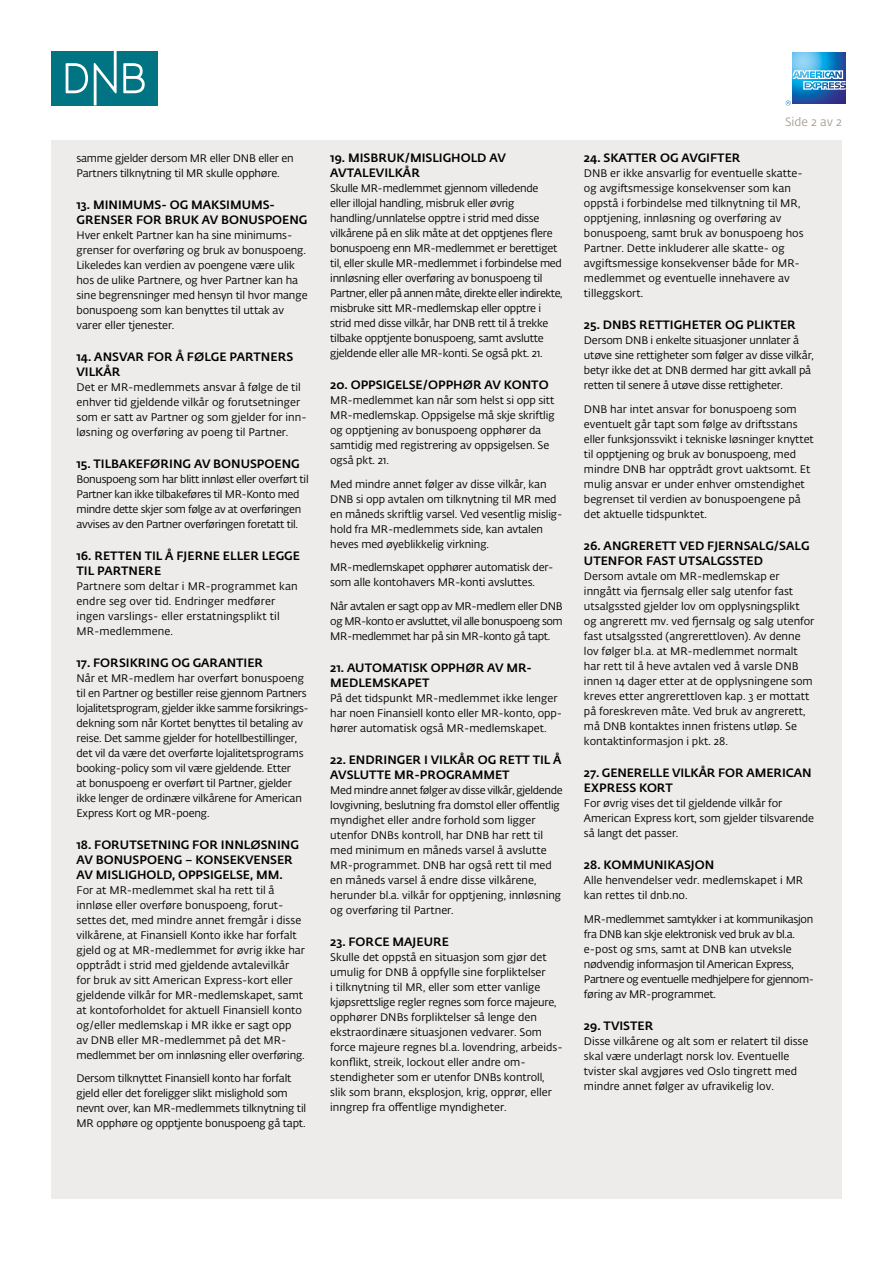
<style>
.page{position:relative;width:893px;height:1263px;background:#fff}
.page>*{position:absolute;margin:0;border:0;box-sizing:border-box;transform-origin:0 0}
.t1{font:500 12px/15px "Fedra Sans Alt Pro";color:#000}
.t2{font:12px "Fedra Sans Alt Pro";color:#aaa095}
.t3{font:10.8px/15px "Fedra Sans Alt Pro";letter-spacing:-.01em;color:#000}
.t4{font:10.8px/15px "Fedra Sans Alt Pro";letter-spacing:-.03em;color:#000}
.t5{font:10.8px/15px "Fedra Sans Alt Pro";letter-spacing:.01em;color:#000}
</style>
<div class="page">
<svg style="left:793px;top:52px;width:52px;height:52px;background:#327dbf"></svg>
<svg style="left:786px;top:100px;width:5px;height:5px"></svg>
<svg style="left:793px;top:70px;width:53px;height:20px"></svg>
<div style="left:51px;top:51px;width:106px;height:54px;background:#007482"></div>
<svg style="left:123px;top:63px;width:22px;height:30px"></svg>
<svg style="left:94px;top:51px;width:23px;height:54px"></svg>
<svg style="left:66px;top:63px;width:22px;height:30px"></svg>
<div style="left:51px;top:140px;width:791px;height:1059px;background:#eeecea"></div>
<p class="t3" style="left:77px;top:150px;width:219px">samme gjelder dersom MR eller DNB eller en<br>Partners tilknytning til MR skulle opphøre.</p>
<p class="t1" style="left:77px;top:196px;width:232px">13. MINIMUMS- OG MAKSIMUMS-<br>GRENSER FOR BRUK AV BONUSPOENG</p>
<p class="t3" style="left:77px;top:227px;width:233px">Hver enkelt Partner kan ha sine minimums&shy;grenser for overføring og bruk av bonuspoeng.<br>Likeledes kan verdien av poengene være ulik hos de ulike Partnere, og hver Partner kan ha sine begrensninger med hensyn til hvor mange bonuspoeng som kan benyttes til uttak av varer eller tjenester.</p>
<p class="t1" style="left:77px;top:348px;width:218px">14. ANSVAR FOR Å FØLGE PARTNERS<br>VILKÅR</p>
<p class="t3" style="left:77px;top:379px;width:232px">Det er MR-medlemmets ansvar å følge de til enhver tid gjeldende vilkår og forutsetninger som er satt av Partner og som gjelder for inn&shy;løsning og overføring av poeng til Partner.</p>
<p class="t1" style="left:77px;top:455px;width:225px">15. TILBAKEFØRING AV BONUSPOENG</p>
<p class="t4" style="left:77px;top:471px;width:234px">Bonuspoeng som har blitt innløst eller overført til Partner kan ikke tilbakeføres til MR-Konto med mindre dette skjer som følge av at overføringen avvises av den Partner overføringen foretatt til.</p>
<p class="t1" style="left:77px;top:547px;width:225px">16. RETTEN TIL Å FJERNE ELLER LEGGE<br>TIL PARTNERE</p>
<p class="t5" style="left:77px;top:578px;width:223px">Partnere som deltar i MR-programmet kan endre seg over tid. Endringer medfører ingen varslings- eller erstatningsplikt til MR-medlemmene.</p>
<p class="t1" style="left:77px;top:654px;width:188px">17. FORSIKRING OG GARANTIER</p>
<p class="t3" style="left:77px;top:670px;width:234px">Når et MR-medlem har overført bonuspoeng til en Partner og bestiller reise gjennom Partners lojalitetsprogram, gjelder ikke samme forsikrings&shy;dekning som når Kortet benyttes til betaling av reise. Det samme gjelder for hotellbestillinger, det vil da være det overførte lojalitetsprograms booking-policy som vil være gjeldende. Etter<br>at bonuspoeng er overført til Partner, gjelder ikke lenger de ordinære vilkårene for American Express Kort og MR-poeng.</p>
<p class="t1" style="left:77px;top:836px;width:224px">18. FORUTSETNING FOR INNLØSNING<br>AV BONUSPOENG – KONSEKVENSER<br>AV MISLIGHOLD, OPPSIGELSE, MM.</p>
<p class="t3" style="left:77px;top:882px;width:230px">For at MR-medlemmet skal ha rett til å innløse eller overføre bonuspoeng, forut&shy;settes det, med mindre annet fremgår i disse vilkårene, at Finansiell Konto ikke har forfalt gjeld og at MR-medlemmet for øvrig ikke har opptrådt i strid med gjeldende avtalevilkår for bruk av sitt American Express-kort eller gjeldende vilkår for MR-medlemskapet, samt at kontoforholdet for aktuell Finansiell konto og/eller medlemskap i MR ikke er sagt opp av DNB eller MR-medlemmet på det MR&shy;medlemmet ber om innløsning eller overføring.</p>
<p class="t3" style="left:77px;top:1070px;width:231px">Dersom tilknyttet Finansiell konto har forfalt gjeld eller det foreligger slikt mislighold som nevnt over, kan MR-medlemmets tilknytning til MR opphøre og opptjente bonuspoeng gå tapt.</p>
<p class="t1" style="left:330px;top:150px;width:177px">19. MISBRUK/MISLIGHOLD AV<br>AVTALEVILKÅR</p>
<p class="t3" style="left:330px;top:181px;width:234px">Skulle MR-medlemmet gjennom villedende<br>eller illojal handling, misbruk eller øvrig handling/unnlatelse opptre i strid med disse vilkårene på en slik måte at det opptjenes flere bonuspoeng enn MR-medlemmet er berettiget til, eller skulle MR-medlemmet i forbindelse med innløsning eller overføring av bonuspoeng til Partner, eller på annen måte, direkte eller indirekte, misbruke sitt MR-medlemskap eller opptre i strid med disse vilkår, har DNB rett til å trekke tilbake opptjente bonuspoeng, samt avslutte gjeldende eller alle MR-konti. Se også pkt. 21.</p>
<p class="t1" style="left:330px;top:377px;width:220px">20. OPPSIGELSE/OPPHØR AV KONTO</p>
<p class="t3" style="left:330px;top:393px;width:226px">MR-medlemmet kan når som helst si opp sitt MR-medlemskap. Oppsigelse må skje skriftlig og opptjening av bonuspoeng opphører da samtidig med registrering av oppsigelsen. Se også pkt. 21.</p>
<p class="t3" style="left:330px;top:476px;width:234px">Med mindre annet følger av disse vilkår, kan DNB si opp avtalen om tilknytning til MR med en måneds skriftlig varsel. Ved vesentlig mislig&shy;hold fra MR-medlemmets side, kan avtalen heves med øyeblikkelig virkning.</p>
<p class="t3" style="left:330px;top:560px;width:225px">MR-medlemskapet opphører automatisk der&shy;som alle kontohavers MR-konti avsluttes.</p>
<p class="t3" style="left:330px;top:598px;width:234px;text-align:justify">Når avtalen er sagt opp av MR-medlem eller DNB og MR-konto er avsluttet, vil alle bonuspoeng som MR-medlemmet har på sin MR-konto gå tapt.</p>
<p class="t1" style="left:330px;top:659px;width:203px">21. AUTOMATISK OPPHØR AV MR-<br>MEDLEMSKAPET</p>
<p class="t3" style="left:330px;top:690px;width:233px">På det tidspunkt MR-medlemmet ikke lenger har noen Finansiell konto eller MR-konto, opp&shy;hører automatisk også MR-medlemskapet.</p>
<p class="t1" style="left:330px;top:751px;width:233px">22. ENDRINGER I VILKÅR OG RETT TIL Å<br>AVSLUTTE MR-PROGRAMMET</p>
<p class="t3" style="left:330px;top:782px;width:234px">Med mindre annet følger av disse vilkår, gjeldende lovgivning, beslutning fra domstol eller offentlig myndighet eller andre forhold som ligger utenfor DNBs kontroll, har DNB har rett til med minimum en måneds varsel å avslutte MR-programmet. DNB har også rett til med en måneds varsel å endre disse vilkårene, herunder bl.a. vilkår for opptjening, innløsning og overføring til Partner.</p>
<p class="t1" style="left:330px;top:934px;width:120px">23. FORCE MAJEURE</p>
<p class="t3" style="left:330px;top:949px;width:234px">Skulle det oppstå en situasjon som gjør det umulig for DNB å oppfylle sine forpliktelser<br>i tilknytning til MR, eller som etter vanlige kjøpsrettslige regler regnes som force majeure, opphører DNBs forpliktelser så lenge den ekstraordinære situasjonen vedvarer. Som force majeure regnes bl.a. lovendring, arbeids&shy;konflikt, streik, lockout eller andre om&shy;stendigheter som er utenfor DNBs kontroll, slik som brann, eksplosjon, krig, opprør, eller inngrep fra offentlige myndigheter.</p>
<p class="t2" style="left:785px;top:114px;width:58px">Side 2 av 2</p>
<p class="t1" style="left:584px;top:150px;width:158px">24. SKATTER OG AVGIFTER</p>
<p class="t3" style="left:584px;top:166px;width:221px">DNB er ikke ansvarlig for eventuelle skatte&shy;og avgiftsmessige konsekvenser som kan oppstå i forbindelse med tilknytning til MR, opptjening, innløsning og overføring av bonuspoeng, samt bruk av bonuspoeng hos Partner. Dette inkluderer alle skatte- og avgiftsmessige konsekvenser både for MR&shy;medlemmet og eventuelle innehavere av tilleggskort.</p>
<p class="t1" style="left:584px;top:317px;width:213px">25. DNBS RETTIGHETER OG PLIKTER</p>
<p class="t3" style="left:584px;top:333px;width:231px">Dersom DNB i enkelte situasjoner unnlater å utøve sine rettigheter som følger av disse vilkår, betyr ikke det at DNB dermed har gitt avkall på retten til senere å utøve disse rettigheter.</p>
<p class="t3" style="left:584px;top:401px;width:231px">DNB har intet ansvar for bonuspoeng som eventuelt går tapt som følge av driftsstans eller funksjonssvikt i tekniske løsninger knyttet til opptjening og bruk av bonuspoeng, med mindre DNB har opptrådt grovt uaktsomt. Et mulig ansvar er under enhver omstendighet begrenset til verdien av bonuspoengene på det aktuelle tidspunktet.</p>
<p class="t1" style="left:584px;top:537px;width:227px">26. ANGRERETT VED FJERNSALG/SALG<br>UTENFOR FAST UTSALGSSTED</p>
<p class="t3" style="left:584px;top:568px;width:232px">Dersom avtale om MR-medlemskap er inngått via fjernsalg eller salg utenfor fast utsalgssted gjelder lov om opplysningsplikt og angrerett mv. ved fjernsalg og salg utenfor fast utsalgssted (angrerettloven). Av denne lov følger bl.a. at MR-medlemmet normalt har rett til å heve avtalen ved å varsle DNB innen 14 dager etter at de opplysningene som kreves etter angrerettloven kap. 3 er mottatt på foreskreven måte. Ved bruk av angrerett, må DNB kontaktes innen fristens utløp. Se kontaktinformasjon i pkt. 28.</p>
<p class="t1" style="left:584px;top:764px;width:229px">27. GENERELLE VILKÅR FOR AMERICAN<br>EXPRESS KORT</p>
<p class="t3" style="left:584px;top:795px;width:231px">For øvrig vises det til gjeldende vilkår for<br>American Express kort, som gjelder tilsvarende så langt det passer.</p>
<p class="t1" style="left:584px;top:856px;width:132px">28. KOMMUNIKASJON</p>
<p class="t3" style="left:584px;top:872px;width:221px">Alle henvendelser vedr. medlemskapet i MR kan rettes til dnb.no.</p>
<p class="t4" style="left:584px;top:911px;width:232px">MR-medlemmet samtykker i at kommunikasjon fra DNB kan skje elektronisk ved bruk av bl.a. e-post og sms, samt at DNB kan utveksle nødvendig informasjon til American Express, Partnere og eventuelle medhjelpere for gjennom&shy;føring av MR-programmet.</p>
<p class="t1" style="left:584px;top:1017px;width:71px">29. TVISTER</p>
<p class="t3" style="left:584px;top:1033px;width:226px">Disse vilkårene og alt som er relatert til disse skal være underlagt norsk lov. Eventuelle tvister skal avgjøres ved Oslo tingrett med mindre annet følger av ufravikelig lov.</p>
</div>
